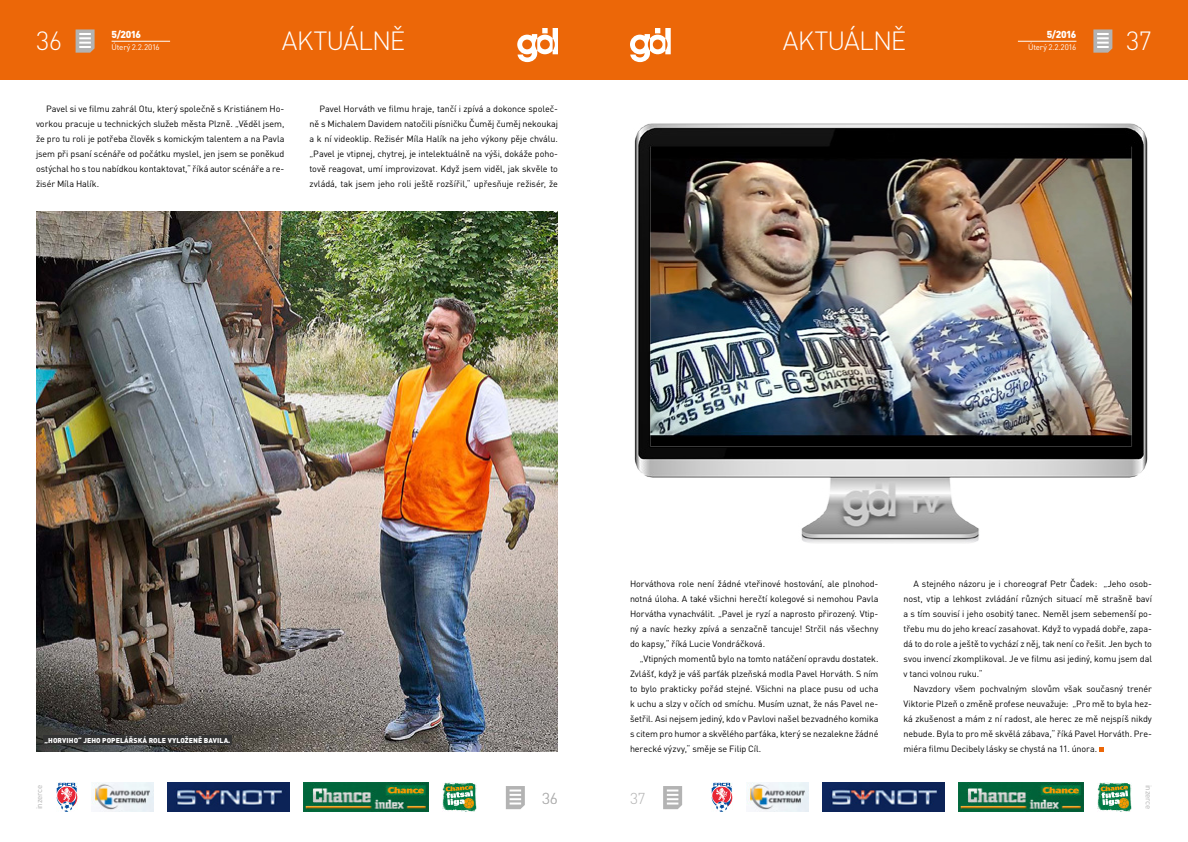
<style>
.page{position:relative;width:1188px;height:842px;background:#fff}
.page>*{position:absolute;margin:0;border:0;box-sizing:border-box;transform-origin:0 0}
.t1{font:300 26px "DIN Pro";letter-spacing:-.03em;color:#fff}
.t2{font:300 15.6px "DIN Pro";color:#b3b3b3}
.t3{font:900 10px "DIN Pro";letter-spacing:-.055em;color:#fff}
.t4{font:9px/15px "DIN Pro";letter-spacing:-.01em;color:#000;text-align:justify}
.t5{font:8px "DIN Pro";letter-spacing:-.025em;color:#fff}
.t6{font:8px "DIN Pro";letter-spacing:-.025em;color:#b3b3b3}
.t7{font:900 7px "DIN Pro";letter-spacing:.01em;color:#fff}
</style>
<div class="page">
<div style="left:594px;top:0;width:594px;height:80px;background:#ec6708"></div>
<div style="left:0;top:0;width:594px;height:80px;background:#ec6708"></div>
<svg style="left:630px;top:28px;width:41px;height:34px"></svg>
<svg style="left:1093px;top:29px;width:19px;height:24px"></svg>
<svg style="left:517px;top:28px;width:41px;height:34px"></svg>
<svg style="left:76px;top:29px;width:19px;height:24px"></svg>
<svg style="left:663px;top:786px;width:19px;height:23px"></svg>
<svg style="left:506px;top:786px;width:19px;height:23px"></svg>
<img style="left:56px;top:782px;width:21px;height:30px">
<img style="left:91px;top:782px;width:62px;height:30px">
<img style="left:303px;top:782px;width:125px;height:30px">
<img style="left:712px;top:782px;width:21px;height:30px">
<img style="left:442px;top:782px;width:34px;height:30px">
<img style="left:1098px;top:782px;width:34px;height:30px">
<img style="left:167px;top:782px;width:122px;height:30px">
<img style="left:747px;top:782px;width:62px;height:30px">
<img style="left:959px;top:782px;width:125px;height:30px">
<img style="left:823px;top:782px;width:122px;height:30px">
<hr style="left:1018px;top:41px;width:58px;height:1px;background:#fff">
<hr style="left:112px;top:41px;width:58px;height:1px;background:#fff">
<img style="left:634px;top:123px;width:514px;height:420px">
<svg style="left:1100px;top:747px;width:4px;height:5px"></svg>
<img style="left:36px;top:212px;width:522px;height:540px">
<div style="left:43px;top:735px;width:189px;height:10px;background:#333"></div>
<h1 class="t1" style="left:36px;top:23px;width:28px">36</h1>
<p class="t3" style="left:112px;top:28px;width:31px">5/2016</p>
<p class="t5" style="left:112px;top:42px;width:50px">Úterý 2.2.2016</p>
<h1 class="t1" style="left:282px;top:23px;width:125px">AKTUÁLNĚ</h1>
<h1 class="t1" style="left:783px;top:23px;width:125px">AKTUÁLNĚ</h1>
<p class="t3" style="left:1047px;top:28px;width:31px">5/2016</p>
<p class="t5" style="left:1028px;top:42px;width:50px">Úterý 2.2.2016</p>
<h1 class="t1" style="left:1126px;top:23px;width:27px">37</h1>
<p class="t4" style="left:36px;top:101px;width:250px;text-indent:10px">Pavel si ve filmu zahrál Otu, který společně s Kristiánem Ho&shy;vorkou pracuje u technických služeb města Plzně. „Věděl jsem, že pro tu roli je potřeba člověk s komickým talentem a na Pavla jsem při psaní scénáře od počátku myslel, jen jsem se poněkud ostýchal ho s tou nabídkou kontaktovat,“ říká autor scénáře a re&shy;žisér Míla Halík.</p>
<p class="t4" style="left:310px;top:101px;width:250px;text-indent:10px">Pavel Horváth ve filmu hraje, tančí i zpívá a dokonce společ&shy;ně s Michalem Davidem natočili písničku Čuměj čuměj nekoukaj a k ní videoklip. Režisér Míla Halík na jeho výkony pěje chválu. „Pavel je vtipnej, chytrej, je intelektuálně na výši, dokáže poho&shy;tově reagovat, umí improvizovat. Když jsem viděl, jak skvěle to zvládá, tak jsem jeho roli ještě rozšířil,“ upřesňuje režisér, že</p>
<p class="t7" style="left:45px;top:735px;width:187px">„HORVIHO“ JEHO POPELÁŘSKÁ ROLE VYLOŽENĚ BAVILA.</p>
<p class="t6" style="left:34px;top:809px;width:26px;rotate:-90deg">inzerce</p>
<p class="t4" style="left:630px;top:576px;width:250px">Horváthova role není žádné vteřinové hostování, ale plnohod&shy;notná úloha. A také všichni herečtí kolegové si nemohou Pavla Horvátha vynachválit. „Pavel je ryzí a naprosto přirozený. Vtip&shy;ný a navíc hezky zpívá a senzačně tancuje! Strčil nás všechny do kapsy,“ říká Lucie Vondráčková.</p>
<p class="t4" style="left:630px;top:651px;width:250px;text-indent:10px">„Vtipných momentů bylo na tomto natáčení opravdu dostatek.<br>Zvlášť, když je váš parťák plzeňská modla Pavel Horváth. S ním to bylo prakticky pořád stejné. Všichni na place pusu od ucha k uchu a slzy v očích od smíchu. Musím uznat, že nás Pavel ne&shy;šetřil. Asi nejsem jediný, kdo v Pavlovi našel bezvadného komika s citem pro humor a skvělého parťáka, který se nezalekne žádné herecké výzvy,“ směje se Filip Cíl.</p>
<h2 class="t2" style="left:542px;top:787px;width:17px">36</h2>
<h2 class="t2" style="left:630px;top:787px;width:17px">37</h2>
<p class="t4" style="left:904px;top:576px;width:250px;text-indent:10px">A stejného názoru je i choreograf Petr Čadek: „Jeho osob&shy;nost, vtip a lehkost zvládání různých situací mě strašně baví a s tím souvisí i jeho osobitý tanec. Neměl jsem sebemenší po&shy;třebu mu do jeho kreací zasahovat. Když to vypadá dobře, zapa&shy;dá to do role a ještě to vychází z něj, tak není co řešit. Jen bych to svou invencí zkomplikoval. Je ve filmu asi jediný, komu jsem dal v tanci volnou ruku.“</p>
<p class="t4" style="left:904px;top:681px;width:250px;text-indent:10px">Navzdory všem pochvalným slovům však současný trenér Viktorie Plzeň o změně profese neuvažuje: „Pro mě to byla hez&shy;ká zkušenost a mám z ní radost, ale herec ze mě nejspíš nikdy nebude. Byla to pro mě skvělá zábava,“ říká Pavel Horváth. Pre&shy;miéra filmu Decibely lásky se chystá na 11. února.</p>
<p class="t6" style="left:1154px;top:785px;width:26px;rotate:90deg">inzerce</p>
</div>
